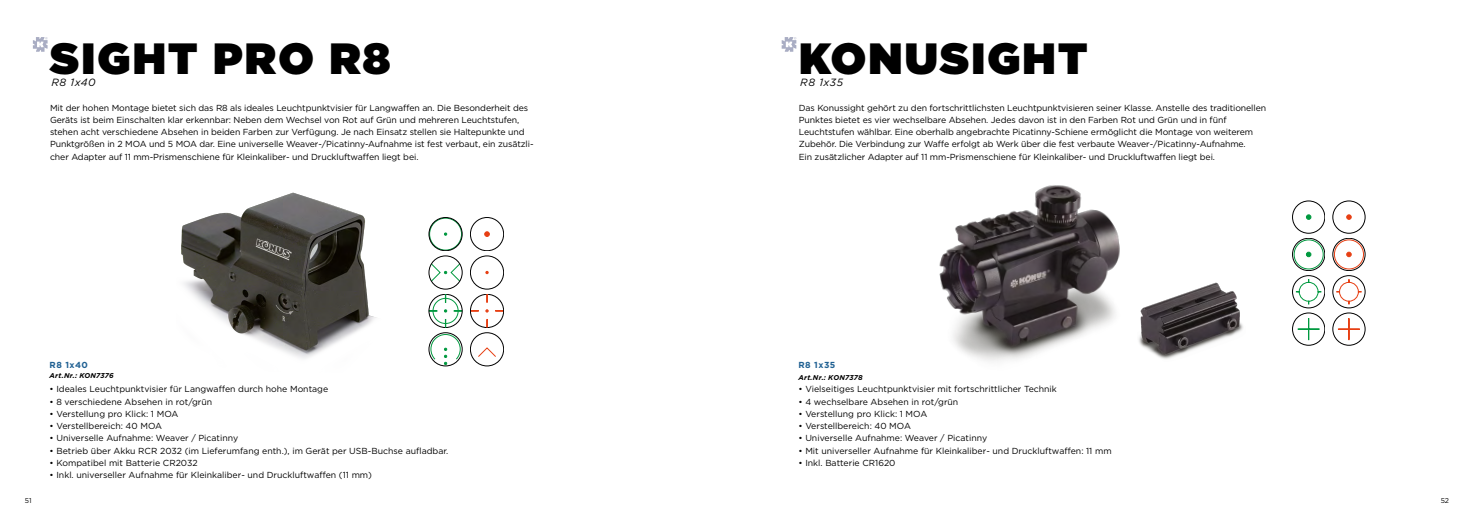
<style>
.page{position:relative;width:1474px;height:521px;background:#fff}
.page>*{position:absolute;margin:0;border:0;box-sizing:border-box;transform-origin:0 0}
.t1{font:900 43.66px "Gotham";letter-spacing:.05em;color:#000}
.t2{font:italic 10.5px "Gotham";letter-spacing:.04em;color:#000}
.t3{font:8.75px/12.2px "Gotham";letter-spacing:-.01em;color:#000}
.t4{font:700 8.75px "Gotham";letter-spacing:.05em;color:#1f6092}
.t5{font:italic 700 7px "Gotham";letter-spacing:.015em;color:#000}
.t6{font:7px "Gotham";color:#000}
</style>
<div class="page">
<img style="left:181px;top:192px;width:196px;height:167px">
<img style="left:1162px;top:282px;width:81px;height:77px">
<img style="left:939px;top:185px;width:223px;height:176px">
<svg style="left:33px;top:37px;width:15px;height:15px"></svg>
<svg style="left:781px;top:37px;width:15px;height:15px"></svg>
<div style="left:429px;top:218px;width:33px;height:32px;border:1px solid #00983f;border-radius:50%"></div>
<div style="left:429px;top:217px;width:33px;height:34px;border:1px solid #000;border-radius:50%"></div>
<div style="left:470px;top:256px;width:34px;height:33px;border:1px solid #000;border-radius:50%"></div>
<div style="left:429px;top:294px;width:33px;height:34px;border:1px solid #000;border-radius:50%"></div>
<div style="left:432px;top:298px;width:26px;height:26px;border:1px solid #00993f;border-radius:50%"></div>
<div style="left:429px;top:332px;width:33px;height:34px;border:1px solid #000;border-radius:50%"></div>
<svg style="left:430px;top:334px;width:31px;height:31px"></svg>
<div style="left:470px;top:217px;width:34px;height:34px;border:1px solid #000;border-radius:50%"></div>
<svg style="left:484px;top:231px;width:6px;height:6px"></svg>
<div style="left:470px;top:294px;width:34px;height:34px;border:1px solid #000;border-radius:50%"></div>
<svg style="left:486px;top:294px;width:2px;height:8px"></svg>
<svg style="left:486px;top:319px;width:2px;height:8px"></svg>
<div style="left:429px;top:256px;width:33px;height:33px;border:1px solid #000;border-radius:50%"></div>
<svg style="left:430px;top:263px;width:31px;height:19px"></svg>
<svg style="left:478px;top:347px;width:18px;height:10px"></svg>
<div style="left:470px;top:332px;width:34px;height:34px;border:1px solid #000;border-radius:50%"></div>
<div style="left:1292px;top:201px;width:32px;height:32px;border:1px solid #000;border-radius:50%"></div>
<svg style="left:1306px;top:214px;width:5px;height:6px"></svg>
<div style="left:1332px;top:238px;width:33px;height:33px;border:1px solid #000;border-radius:50%"></div>
<svg style="left:1346px;top:252px;width:5px;height:5px"></svg>
<div style="left:1333px;top:239px;width:30px;height:30px;border:1px solid #e73f13;border-radius:50%"></div>
<div style="left:1292px;top:275px;width:32px;height:33px;border:1px solid #000;border-radius:50%"></div>
<svg style="left:1295px;top:279px;width:26px;height:26px"></svg>
<div style="left:1292px;top:313px;width:32px;height:32px;border:1px solid #000;border-radius:50%"></div>
<svg style="left:1297px;top:318px;width:22px;height:22px"></svg>
<div style="left:1332px;top:201px;width:33px;height:32px;border:1px solid #000;border-radius:50%"></div>
<svg style="left:1346px;top:214px;width:5px;height:6px"></svg>
<div style="left:1332px;top:275px;width:33px;height:33px;border:1px solid #000;border-radius:50%"></div>
<svg style="left:1335px;top:279px;width:26px;height:26px"></svg>
<div style="left:1292px;top:238px;width:32px;height:33px;border:1px solid #000;border-radius:50%"></div>
<svg style="left:1305px;top:252px;width:6px;height:5px"></svg>
<div style="left:1293px;top:239px;width:30px;height:30px;border:1px solid #00983f;border-radius:50%"></div>
<div style="left:1332px;top:313px;width:33px;height:32px;border:1px solid #000;border-radius:50%"></div>
<svg style="left:1338px;top:318px;width:21px;height:22px"></svg>
<h1 class="t1" style="left:50px;top:27px;width:341px">SIGHT PRO R8</h1>
<p class="t2" style="left:51px;top:76px;width:46px">R8 1x40</p>
<h1 class="t1" style="left:799px;top:27px;width:290px">KONUSIGHT</h1>
<p class="t2" style="left:800px;top:76px;width:44px">R8 1x35</p>
<p class="t3" style="left:50px;top:101px;width:485px">Mit der hohen Montage bietet sich das R8 als ideales Leuchtpunktvisier für Langwaffen an. Die Besonderheit des Geräts ist beim Einschalten klar erkennbar: Neben dem Wechsel von Rot auf Grün und mehreren Leuchtstufen, stehen acht verschiedene Absehen in beiden Farben zur Verfügung. Je nach Einsatz stellen sie Haltepunkte und Punktgrößen in 2 MOA und 5 MOA dar. Eine universelle Weaver-/Picatinny-Aufnahme ist fest verbaut, ein zusätzli&shy;cher Adapter auf 11 mm-Prismenschiene für Kleinkaliber- und Druckluftwaffen liegt bei.</p>
<p class="t3" style="left:798px;top:101px;width:469px">Das Konussight gehört zu den fortschrittlichsten Leuchtpunktvisieren seiner Klasse. Anstelle des traditionellen Punktes bietet es vier wechselbare Absehen. Jedes davon ist in den Farben Rot und Grün und in fünf Leuchtstufen wählbar. Eine oberhalb angebrachte Picatinny-Schiene ermöglicht die Montage von weiterem Zubehör. Die Verbindung zur Waffe erfolgt ab Werk über die fest verbaute Weaver-/Picatinny-Aufnahme.<br>Ein zusätzlicher Adapter auf 11 mm-Prismenschiene für Kleinkaliber- und Druckluftwaffen liegt bei.</p>
<p class="t4" style="left:50px;top:359px;width:40px">R8 1x40</p>
<p class="t4" style="left:798px;top:359px;width:38px">R8 1x35</p>
<p class="t5" style="left:50px;top:371px;width:66px">Art.Nr.: KON7376</p>
<p class="t5" style="left:798px;top:373px;width:66px">Art.Nr.: KON7378</p>
<p class="t3" style="left:50px;top:383px;width:280px">• Ideales Leuchtpunktvisier für Langwaffen durch hohe Montage</p>
<p class="t3" style="left:50px;top:395px;width:164px">• 8 verschiedene Absehen in rot/grün</p>
<p class="t3" style="left:50px;top:407px;width:130px">• Verstellung pro Klick: 1 MOA</p>
<p class="t3" style="left:50px;top:420px;width:114px">• Verstellbereich: 40 MOA</p>
<p class="t3" style="left:50px;top:432px;width:190px">• Universelle Aufnahme: Weaver / Picatinny</p>
<p class="t3" style="left:50px;top:444px;width:400px">• Betrieb über Akku RCR 2032 (im Lieferumfang enth.), im Gerät per USB-Buchse aufladbar.</p>
<p class="t3" style="left:50px;top:456px;width:150px">• Kompatibel mit Batterie CR2032</p>
<p class="t3" style="left:50px;top:469px;width:324px">• Inkl. universeller Aufnahme für Kleinkaliber- und Druckluftwaffen (11 mm)</p>
<p class="t3" style="left:798px;top:383px;width:260px">• Vielseitiges Leuchtpunktvisier mit fortschrittlicher Technik</p>
<p class="t3" style="left:798px;top:395px;width:161px">• 4 wechselbare Absehen in rot/grün</p>
<p class="t3" style="left:798px;top:407px;width:130px">• Verstellung pro Klick: 1 MOA</p>
<p class="t3" style="left:798px;top:420px;width:114px">• Verstellbereich: 40 MOA</p>
<p class="t3" style="left:798px;top:432px;width:190px">• Universelle Aufnahme: Weaver / Picatinny</p>
<p class="t3" style="left:798px;top:444px;width:314px">• Mit universeller Aufnahme für Kleinkaliber- und Druckluftwaffen: 11 mm</p>
<p class="t3" style="left:798px;top:456px;width:99px">• Inkl. Batterie CR1620</p>
<p class="t6" style="left:25px;top:496px;width:8px">51</p>
<p class="t6" style="left:1440px;top:496px;width:10px">52</p>
</div>
